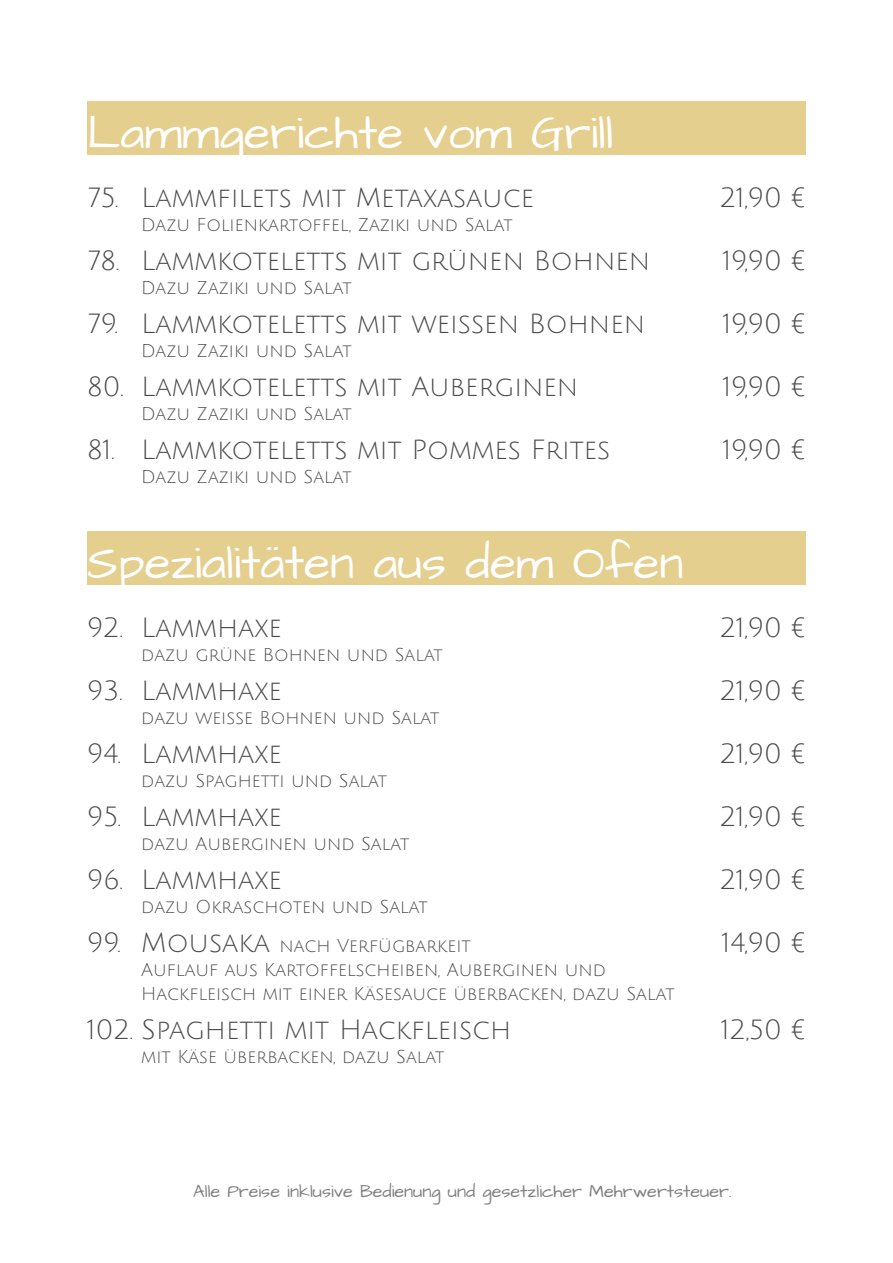
<style>
.page{position:relative;width:893px;height:1263px;background:#fff}
.page>*{position:absolute;margin:0;border:0;box-sizing:border-box;transform-origin:0 0}
.t1{font:48px "Architects Daughter";color:#fff}
.t2{font:27px "Julius Sans One";color:#4a4a49}
.t3{font:18px/24px "Julius Sans One";color:#4a4a49}
.t4{font:18px "Architects Daughter";color:#818080}
.s1{font-size:27px}
</style>
<div class="page">
<div style="left:87px;top:101px;width:719px;height:53px;background:#e5cf8f"></div>
<div style="left:87px;top:531px;width:719px;height:53px;background:#e5cf8f"></div>
<h1 class="t1" style="left:87px;top:101px;width:528px">Lammgerichte vom Grill</h1>
<h2 class="t2" style="left:87px;top:184px;width:448px">75. Lammfilets mit Metaxasauce</h2>
<p class="t3" style="left:141px;top:214px;width:373px">Dazu Folienkartoffel, Zaziki und Salat</p>
<h2 class="t2" style="left:87px;top:247px;width:565px">78. Lammkoteletts mit grünen Bohnen</h2>
<p class="t3" style="left:141px;top:277px;width:212px">Dazu Zaziki und Salat</p>
<h2 class="t2" style="left:87px;top:310px;width:560px">79. Lammkoteletts mit weißen Bohnen</h2>
<p class="t3" style="left:141px;top:340px;width:212px">Dazu Zaziki und Salat</p>
<h2 class="t2" style="left:87px;top:373px;width:493px">80. Lammkoteletts mit Auberginen</h2>
<p class="t3" style="left:141px;top:403px;width:212px">Dazu Zaziki und Salat</p>
<h2 class="t2" style="left:87px;top:436px;width:524px">81. Lammkoteletts mit Pommes Frites</h2>
<p class="t3" style="left:141px;top:466px;width:212px">Dazu Zaziki und Salat</p>
<h1 class="t1" style="left:87px;top:531px;width:598px">Spezialitäten aus dem Ofen</h1>
<h2 class="t2" style="left:87px;top:614px;width:196px">92. Lammhaxe</h2>
<p class="t3" style="left:141px;top:644px;width:303px">dazu grüne Bohnen und Salat</p>
<h2 class="t2" style="left:87px;top:677px;width:196px">93. Lammhaxe</h2>
<p class="t3" style="left:141px;top:707px;width:300px">dazu weiße Bohnen und Salat</p>
<h2 class="t2" style="left:87px;top:740px;width:196px">94. Lammhaxe</h2>
<p class="t3" style="left:141px;top:770px;width:247px">dazu Spaghetti und Salat</p>
<h2 class="t2" style="left:87px;top:803px;width:196px">95. Lammhaxe</h2>
<p class="t3" style="left:141px;top:833px;width:269px">dazu Auberginen und Salat</p>
<h2 class="t2" style="left:87px;top:866px;width:196px">96. Lammhaxe</h2>
<p class="t3" style="left:141px;top:896px;width:288px">dazu Okraschoten und Salat</p>
<p class="t3" style="left:141px;top:935px;width:535px;text-indent:-54px"><span class="s1">99. Mousaka</span> nach Verfügbarkeit<br>Auflauf aus Kartoffelscheiben, Auberginen und<br>Hackfleisch mit einer Käsesauce überbacken, dazu Salat</p>
<h2 class="t2" style="left:87px;top:1016px;width:426px">102. Spaghetti mit Hackfleisch</h2>
<p class="t3" style="left:141px;top:1046px;width:305px">mit Käse überbacken, dazu Salat</p>
<h2 class="t2" style="left:719px;top:184px;width:88px">21,90 €</h2>
<h2 class="t2" style="left:723px;top:247px;width:84px">19,90 €</h2>
<h2 class="t2" style="left:723px;top:310px;width:84px">19,90 €</h2>
<h2 class="t2" style="left:723px;top:373px;width:84px">19,90 €</h2>
<h2 class="t2" style="left:723px;top:436px;width:84px">19,90 €</h2>
<h2 class="t2" style="left:719px;top:614px;width:88px">21,90 €</h2>
<h2 class="t2" style="left:719px;top:677px;width:88px">21,90 €</h2>
<h2 class="t2" style="left:719px;top:740px;width:88px">21,90 €</h2>
<h2 class="t2" style="left:719px;top:803px;width:88px">21,90 €</h2>
<h2 class="t2" style="left:719px;top:866px;width:88px">21,90 €</h2>
<h2 class="t2" style="left:722px;top:929px;width:85px">14,90 €</h2>
<h2 class="t2" style="left:721px;top:1016px;width:86px">12,50 €</h2>
<p class="t4" style="left:193px;top:1179px;width:540px">Alle Preise inklusive Bedienung und gesetzlicher Mehrwertsteuer.</p>
</div>
